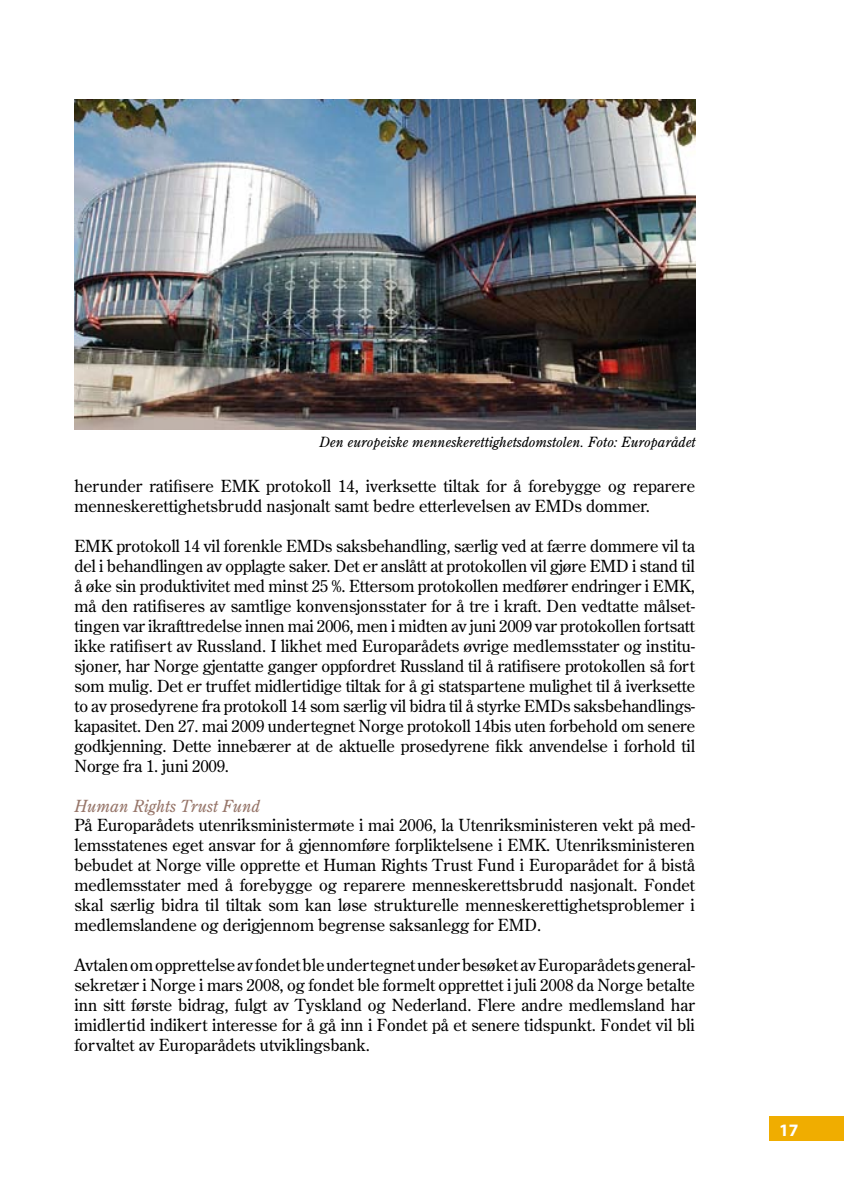
<style>
.page{position:relative;width:844px;height:1191px;background:#fff}
.page>*{position:absolute;margin:0;border:0;box-sizing:border-box;transform-origin:0 0}
.t1{font:700 17.5px "Myriad Pro";color:#fff}
.t2{font:16.62px/19.9px "Dep Century Old Style";color:#000;text-align:justify}
.t3{font:italic 16.62px "Dep Century Old Style";color:#97766a}
.t4{font:italic 14px "Dep Century Old Style";color:#000}
</style>
<div class="page">
<div style="left:769px;top:1116px;width:74px;height:25px;background:#f0ad00"></div>
<img style="left:74px;top:99px;width:620px;height:330px">
<p class="t4" style="left:319px;top:433px;width:378px">Den europeiske menneskerettighetsdomstolen. Foto: Europarådet</p>
<p class="t2" style="left:74px;top:476px;width:622px">herunder ratifisere EMK protokoll 14, iverksette tiltak for å forebygge og reparere menneskerettighetsbrudd nasjonalt samt bedre etterlevelsen av EMDs dommer.</p>
<p class="t2" style="left:74px;top:536px;width:622px">EMK protokoll 14 vil forenkle EMDs saksbehandling, særlig ved at færre dommere vil ta del i behandlingen av opplagte saker. Det er anslått at protokollen vil gjøre EMD i stand til å øke sin produktivitet med minst 25 %. Ettersom protokollen medfører endringer i EMK, må den ratifiseres av samtlige konvensjonsstater for å tre i kraft. Den vedtatte målset&shy;tingen var ikrafttredelse innen mai 2006, men i midten av juni 2009 var protokollen fortsatt ikke ratifisert av Russland. I likhet med Europarådets øvrige medlemsstater og institu&shy;sjoner, har Norge gjentatte ganger oppfordret Russland til å ratifisere protokollen så fort som mulig. Det er truffet midlertidige tiltak for å gi statspartene mulighet til å iverksette to av prosedyrene fra protokoll 14 som særlig vil bidra til å styrke EMDs saksbehandlings&shy;kapasitet. Den 27. mai 2009 undertegnet Norge protokoll 14bis uten forbehold om senere godkjenning. Dette innebærer at de aktuelle prosedyrene fikk anvendelse i forhold til Norge fra 1. juni 2009.</p>
<p class="t3" style="left:74px;top:795px;width:187px">Human Rights Trust Fund</p>
<p class="t2" style="left:74px;top:815px;width:622px">På Europarådets utenriksministermøte i mai 2006, la Utenriksministeren vekt på med&shy;lemsstatenes eget ansvar for å gjennomføre forpliktelsene i EMK. Utenriksministeren bebudet at Norge ville opprette et Human Rights Trust Fund i Europarådet for å bistå medlemsstater med å forebygge og reparere menneskerettsbrudd nasjonalt. Fondet skal særlig bidra til tiltak som kan løse strukturelle menneskerettighetsproblemer i medlemslandene og derigjennom begrense saksanlegg for EMD.</p>
<p class="t2" style="left:74px;top:955px;width:622px">Avtalen om opprettelse av fondet ble undertegnet under besøket av Europarådets general&shy;sekretær i Norge i mars 2008, og fondet ble formelt opprettet i juli 2008 da Norge betalte inn sitt første bidrag, fulgt av Tyskland og Nederland. Flere andre medlemsland har imidlertid indikert interesse for å gå inn i Fondet på et senere tidspunkt. Fondet vil bli forvaltet av Europarådets utviklingsbank.</p>
<p class="t1" style="left:778px;top:1118px;width:21px">17</p>
</div>
